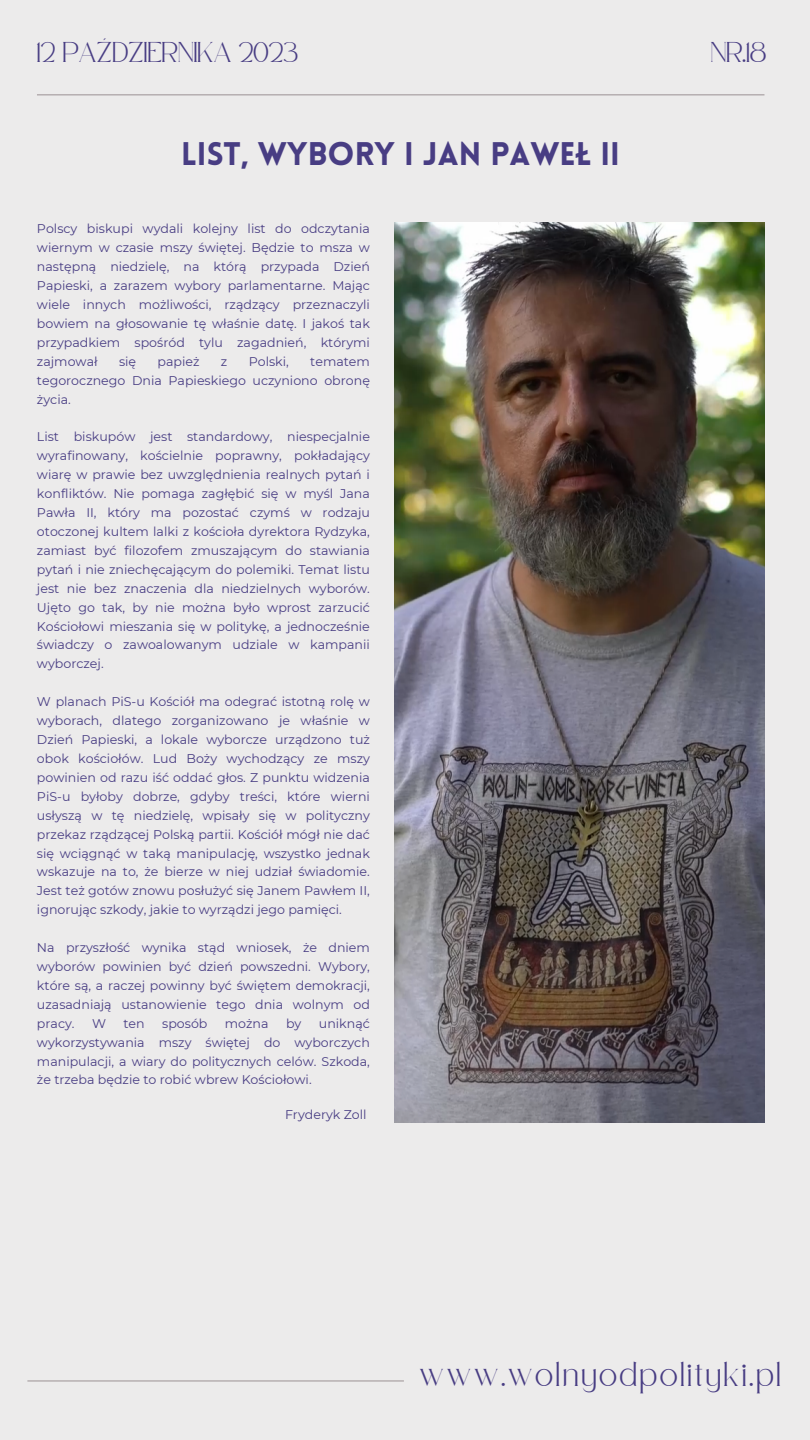
<style>
.page{position:relative;width:810px;height:1440px;background:#ecebeb}
.page>*{position:absolute;margin:0;border:0;box-sizing:border-box;transform-origin:0 0}
.t1{font:900 32px "Lovelo";color:#483d83}
.t2{font:16px "Safira March";letter-spacing:.175em;color:#483d83}
.t3{font:14px "Safira March";color:#483d83}
.t4{font:12.6px/18.9px "Montserrat";color:#483d83;text-align:justify}
</style>
<div class="page">
<hr style="left:37px;top:94px;width:727px;height:2px;background:#b6afb1">
<hr style="left:27px;top:1380px;width:377px;height:2px;background:#b6afb1">
<img style="left:395px;top:223px;width:369px;height:900px">
<p class="t3" style="left:37px;top:48px;width:263px">12 PAŹDZIERNIKA 2023</p>
<p class="t3" style="left:711px;top:48px;width:57px">NR.18</p>
<p class="t1" style="left:181px;top:141px;width:440px">LIST, WYBORY I JAN PAWEŁ II</p>
<p class="t4" style="left:37px;top:219px;width:334px">Polscy biskupi wydali kolejny list do odczytania wiernym w czasie mszy świętej. Będzie to msza w następną niedzielę, na którą przypada Dzień Papieski, a zarazem wybory parlamentarne. Mając wiele innych możliwości, rządzący przeznaczyli bowiem na głosowanie tę właśnie datę. I jakoś tak przypadkiem spośród tylu zagadnień, którymi zajmował</p>
<p class="t4" style="left:119px;top:352px;width:19px">się</p>
<p class="t4" style="left:158px;top:352px;width:43px">papież</p>
<p class="t4" style="left:221px;top:352px;width:8px">z</p>
<p class="t4" style="left:249px;top:352px;width:42px">Polski,</p>
<p class="t4" style="left:37px;top:352px;width:334px;text-indent:273px">tematem tegorocznego Dnia Papieskiego uczyniono obronę życia.</p>
<p class="t4" style="left:37px;top:427px;width:334px">List biskupów jest standardowy, niespecjalnie wyrafinowany, kościelnie poprawny, pokładający wiarę w prawie bez uwzględnienia realnych pytań i konfliktów. Nie pomaga zagłębić się w myśl Jana Pawła II, który ma pozostać czymś w rodzaju otoczonej kultem lalki z kościoła dyrektora Rydzyka, zamiast być filozofem zmuszającym do stawiania pytań i nie zniechęcającym do polemiki. Temat listu jest nie bez znaczenia dla niedzielnych wyborów.<br>Ujęto go tak, by nie można było wprost zarzucić Kościołowi mieszania się w politykę, a jednocześnie świadczy o zawoalowanym udziale w kampanii wyborczej.</p>
<p class="t4" style="left:37px;top:692px;width:334px">W planach PiS-u Kościół ma odegrać istotną rolę w wyborach, dlatego zorganizowano je właśnie w Dzień Papieski, a lokale wyborcze urządzono tuż obok kościołów. Lud Boży wychodzący ze mszy powinien od razu iść oddać głos. Z punktu widzenia PiS-u byłoby dobrze, gdyby treści, które wierni usłyszą w tę niedzielę, wpisały się w polityczny przekaz rządzącej Polską partii. Kościół mógł nie dać się wciągnąć w taką manipulację, wszystko jednak wskazuje na to, że bierze w niej udział świadomie.<br>Jest też gotów znowu posłużyć się Janem Pawłem II, ignorując szkody, jakie to wyrządzi jego pamięci.</p>
<p class="t4" style="left:37px;top:938px;width:334px">Na przyszłość wynika stąd wniosek, że dniem wyborów powinien być dzień powszedni. Wybory, które są, a raczej powinny być świętem demokracji, uzasadniają ustanowienie tego dnia wolnym od pracy.</p>
<p class="t4" style="left:37px;top:1014px;width:334px;text-indent:282px">uniknąć wykorzystywania mszy świętej do wyborczych manipulacji, a wiary do politycznych celów. Szkoda, że trzeba będzie to robić wbrew Kościołowi.</p>
<p class="t4" style="left:285px;top:1105px;width:83px">Fryderyk Zoll</p>
<p class="t4" style="left:92px;top:1014px;width:16px">W</p>
<p class="t4" style="left:124px;top:1014px;width:23px">ten</p>
<p class="t4" style="left:162px;top:1014px;width:47px">sposób</p>
<p class="t4" style="left:225px;top:1014px;width:45px">można</p>
<p class="t4" style="left:286px;top:1014px;width:17px">by</p>
<p class="t2" style="left:420px;top:1371px;width:363px">www.wolnyodpolityki.pl</p>
</div>
